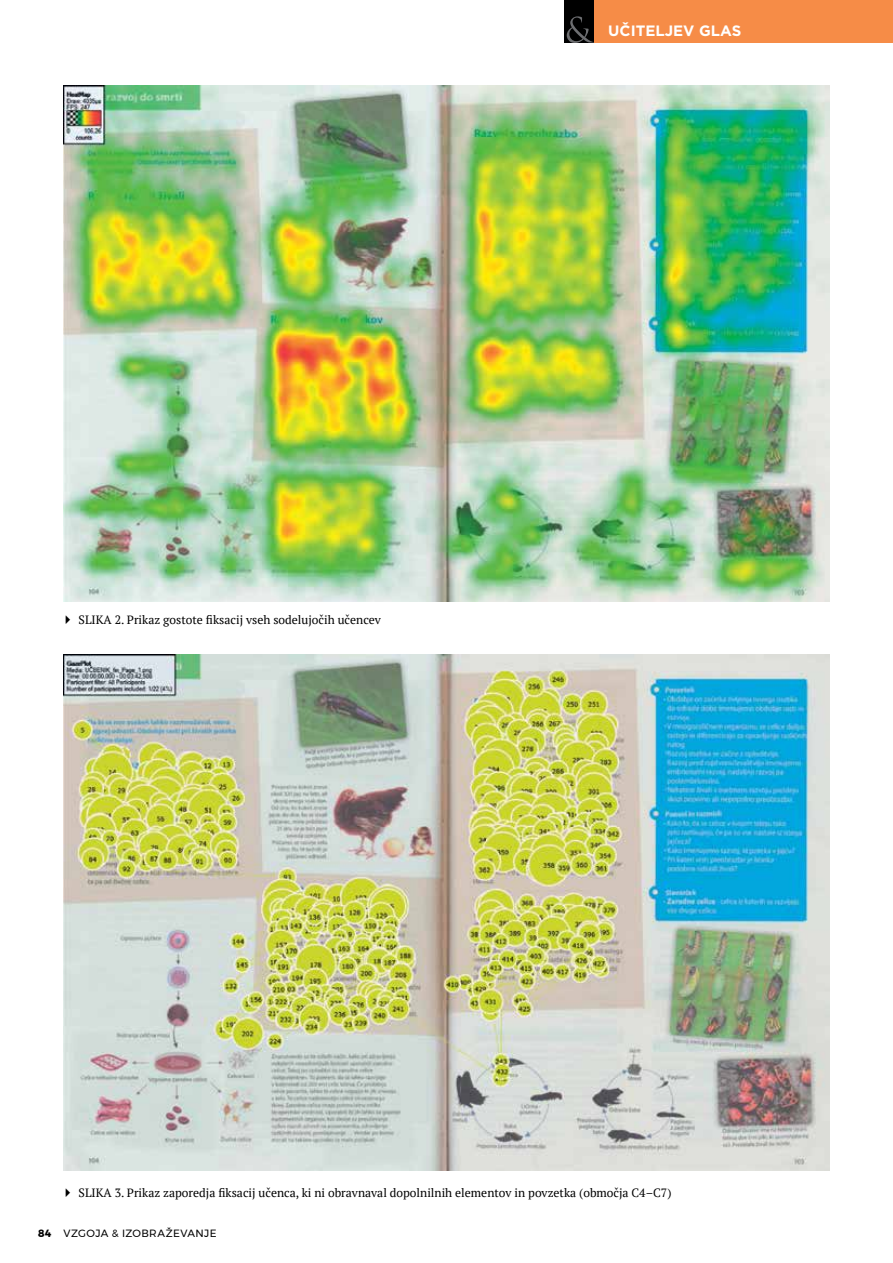
<style>
.page{position:relative;width:893px;height:1263px;background:#fff}
.page>*{position:absolute;margin:0;border:0;box-sizing:border-box;transform-origin:0 0}
.t1{font:700 15px "Gotham";color:#fff}
.t2{font:12px "PT Serif";color:#000}
.t3{font:10.5px "Montserrat";letter-spacing:.04em;color:#000}
.s1{font-weight:700}
</style>
<div class="page">
<div style="left:594px;top:0;width:299px;height:43px;background:#f68c47"></div>
<div style="left:564px;top:0;width:30px;height:43px;background:#000"></div>
<svg style="left:567px;top:16px;width:27px;height:27px"></svg>
<img style="left:64px;top:85px;width:765px;height:516px">
<img style="left:64px;top:654px;width:765px;height:516px">
<p class="t1" style="left:608px;top:21px;width:135px">UČITELJEV GLAS</p>
<p class="t2" style="left:79px;top:612px;width:304px">SLIKA 2. Prikaz gostote fiksacij vseh sodelujočih učencev</p>
<p class="t2" style="left:79px;top:1185px;width:594px">SLIKA 3. Prikaz zaporedja fiksacij učenca, ki ni obravnaval dopolnilnih elementov in povzetka (območja C4–C7)</p>
<p class="t3" style="left:38px;top:1225px;width:178px"><span class="s1">84</span> VZGOJA &amp; IZOBRAŽEVANJE</p>
</div>
